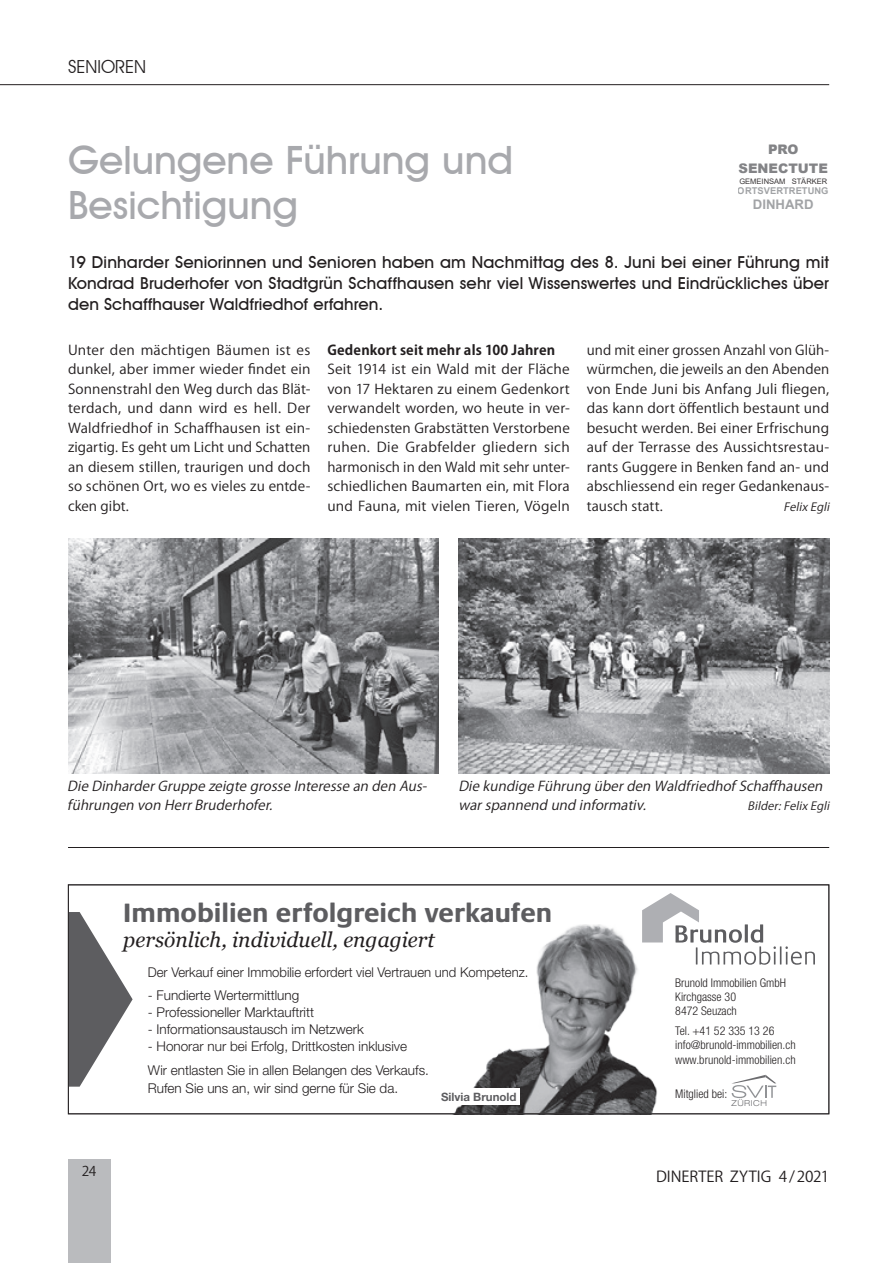
<style>
.page{position:relative;width:893px;height:1263px;background:#fff}
.page>*{position:absolute;margin:0;border:0;box-sizing:border-box;transform-origin:0 0}
.t1{font:500 39px/45px "Avant Garde IT Cby BT";color:#a8a9ad}
.t2{font:700 27px "Praxis LT Pro";color:#5d5d60}
.t3{font:italic 21px "Georgia";color:#231f20}
.t4{font:18px "Avant Garde IT Cby BT";color:#231f20}
.t5{font:500 16.5px/21px "Avant Garde IT Cby BT";letter-spacing:.005em;color:#231f20;text-align:justify}
.t6{font:15px "Koz Go Pro";letter-spacing:-.005em;color:#231f20}
.t7{font:13.5px/19.5px "Koz Go Pro";letter-spacing:.01em;color:#231f20;text-align:justify;scale:1.04 1}
.t8{font:13.5px/19.5px "Koz Go Pro";letter-spacing:.01em;color:#231f20;text-align:justify}
.t9{font:300 13.5px/23.7px "Helvetica Neue LT Pro";color:#231f20}
.t10{font:italic 13.5px/19.5px "Koz Go Pro";letter-spacing:.01em;color:#231f20}
.t11{font:700 13.5px "Koz Go Pro";letter-spacing:.015em;color:#231f20}
.t12{font:900 13.2px/18.6px "Arial";letter-spacing:-.005em;color:#757679;text-align:center}
.t13{font:700 13.2px "Arial";letter-spacing:-.005em;color:#97999c}
.t14{font:300 condensed 12px/14.4px "Helvetica Neue LT Pro";color:#231f20}
.t15{font:700 11.55px "Helvetica Neue LT Pro";color:#5d5d60}
.t16{font:italic 11.25px "Koz Go Pro";color:#231f20}
.t17{font:700 9.3px "Arial";color:#97999c}
.t18{font:300 expanded 8.25px "Helvetica Neue LT Std";letter-spacing:.065em;color:#6c6c6f}
.t19{font:7.5px "Arial";letter-spacing:.005em;color:#231f20}
</style>
<div class="page">
<div style="left:68px;top:1160px;width:43px;height:103px;background:#babbbe"></div>
<hr style="left:0;top:84px;width:829px;height:1px;background:#231f20">
<img style="left:68px;top:539px;width:371px;height:235px">
<img style="left:458px;top:539px;width:371px;height:235px">
<svg style="left:70px;top:912px;width:63px;height:175px"></svg>
<img style="left:455px;top:924px;width:202px;height:188px">
<div style="left:438px;top:1089px;width:82px;height:16px;background:#fff"></div>
<svg style="left:642px;top:893px;width:173px;height:72px"></svg>
<svg style="left:731px;top:1075px;width:45px;height:23px"></svg>
<div style="left:68px;top:884px;width:761px;height:230px;border:1px solid #231f20"></div>
<hr style="left:68px;top:847px;width:761px;height:1px;background:#231f20">
<h3 class="t4" style="left:68px;top:55px;width:80px">SENIOREN</h3>
<p class="t12" style="left:739px;top:140px;width:91px">PRO<br>SENECTUTE</p>
<p class="t19" style="left:739px;top:176px;width:89px">GEMEINSAM STÄRKER</p>
<p class="t17" style="left:738px;top:184px;width:92px">ORTSVERTRETUNG</p>
<p class="t13" style="left:753px;top:195px;width:62px">DINHARD</p>
<h1 class="t1" style="left:68px;top:138px;width:446px">Gelungene Führung und<br>Besichtigung</h1>
<p class="t5" style="left:68px;top:252px;width:763px">19 Dinharder Seniorinnen und Senioren haben am Nachmittag des 8. Juni bei einer Führung mit Kondrad Bruderhofer von Stadtgrün Schaffhausen sehr viel Wissenswertes und Eindrückliches über den Schaffhauser Waldfriedhof erfahren.</p>
<p class="t7" style="left:68px;top:340px;width:235px">Unter den mächtigen Bäumen ist es dunkel, aber immer wieder findet ein Sonnenstrahl den Weg durch das Blät&shy;terdach, und dann wird es hell. Der Waldfriedhof in Schaffhausen ist ein&shy;zigartig. Es geht um Licht und Schatten an diesem stillen, traurigen und doch so schönen Ort, wo es vieles zu entde&shy;cken gibt.</p>
<p class="t11" style="left:327px;top:341px;width:229px">Gedenkort seit mehr als 100 Jahren</p>
<p class="t7" style="left:327px;top:360px;width:235px">Seit 1914 ist ein Wald mit der Fläche von 17 Hektaren zu einem Gedenkort verwandelt worden, wo heute in ver&shy;schiedensten Grabstätten Verstorbene ruhen. Die Grabfelder gliedern sich harmonisch in den Wald mit sehr unter&shy;schiedlichen Baumarten ein, mit Flora und Fauna, mit vielen Tieren, Vögeln</p>
<p class="t8" style="left:587px;top:340px;width:244px">und mit einer grossen Anzahl von Glüh&shy;würmchen, die jeweils an den Abenden von Ende Juni bis Anfang Juli fliegen, das kann dort öffentlich bestaunt und besucht werden. Bei einer Erfrischung auf der Terrasse des Aussichtsrestau&shy;rants Guggere in Benken fand an- und abschliessend ein reger Gedankenaus&shy;tausch statt.</p>
<p class="t16" style="left:783px;top:499px;width:50px">Felix Egli</p>
<p class="t10" style="left:67px;top:776px;width:364px">Die DinharderGruppe zeigte grosse Interesse an den Aus&shy;führungen von HerrBruderhofer.</p>
<p class="t10" style="left:458px;top:776px;width:369px">Die kundige Führung überden Waldfriedhof Schaffhausen warspannend und informativ.</p>
<p class="t16" style="left:748px;top:799px;width:86px">Bilder:Felix Egli</p>
<h2 class="t2" style="left:123px;top:897px;width:430px">Immobilien erfolgreich verkaufen</h2>
<h3 class="t3" style="left:123px;top:924px;width:313px">persönlich, individuell, engagiert</h3>
<p class="t9" style="left:148px;top:960px;width:382px">Der Verkauf einer Immobilie erfordert viel Vertrauen und Kompetenz.</p>
<p class="t9" style="left:148px;top:983px;width:153px">- Fundierte Wertermittlung</p>
<p class="t9" style="left:148px;top:1000px;width:168px">- Professioneller Marktauftritt</p>
<p class="t9" style="left:148px;top:1017px;width:218px">- Informationsaustausch im Netzwerk</p>
<p class="t9" style="left:148px;top:1034px;width:283px">- Honorar nur bei Erfolg, Drittkosten inklusive<br>Wir entlasten Sie in allen Belangen des Verkaufs.</p>
<p class="t9" style="left:148px;top:1076px;width:252px">Rufen Sie uns an, wir sind gerne für Sie da.</p>
<p class="t15" style="left:441px;top:1089px;width:77px">Silvia Brunold</p>
<p class="t8" style="left:82px;top:1162px;width:16px">24</p>
<p class="t14" style="left:675px;top:975px;width:112px">Brunold Immobilien GmbH<br>Kirchgasse 30<br>8472 Seuzach</p>
<p class="t14" style="left:675px;top:1023px;width:122px">Tel. +41 52 335 13 26 info@brunold-immobilien.ch www.brunold-immobilien.ch</p>
<p class="t14" style="left:675px;top:1086px;width:53px">Mitglied bei:</p>
<p class="t18" style="left:731px;top:1098px;width:37px">ZÜRICH</p>
<p class="t6" style="left:656px;top:1166px;width:175px">DINERTER ZYTIG 4/2021</p>
</div>
